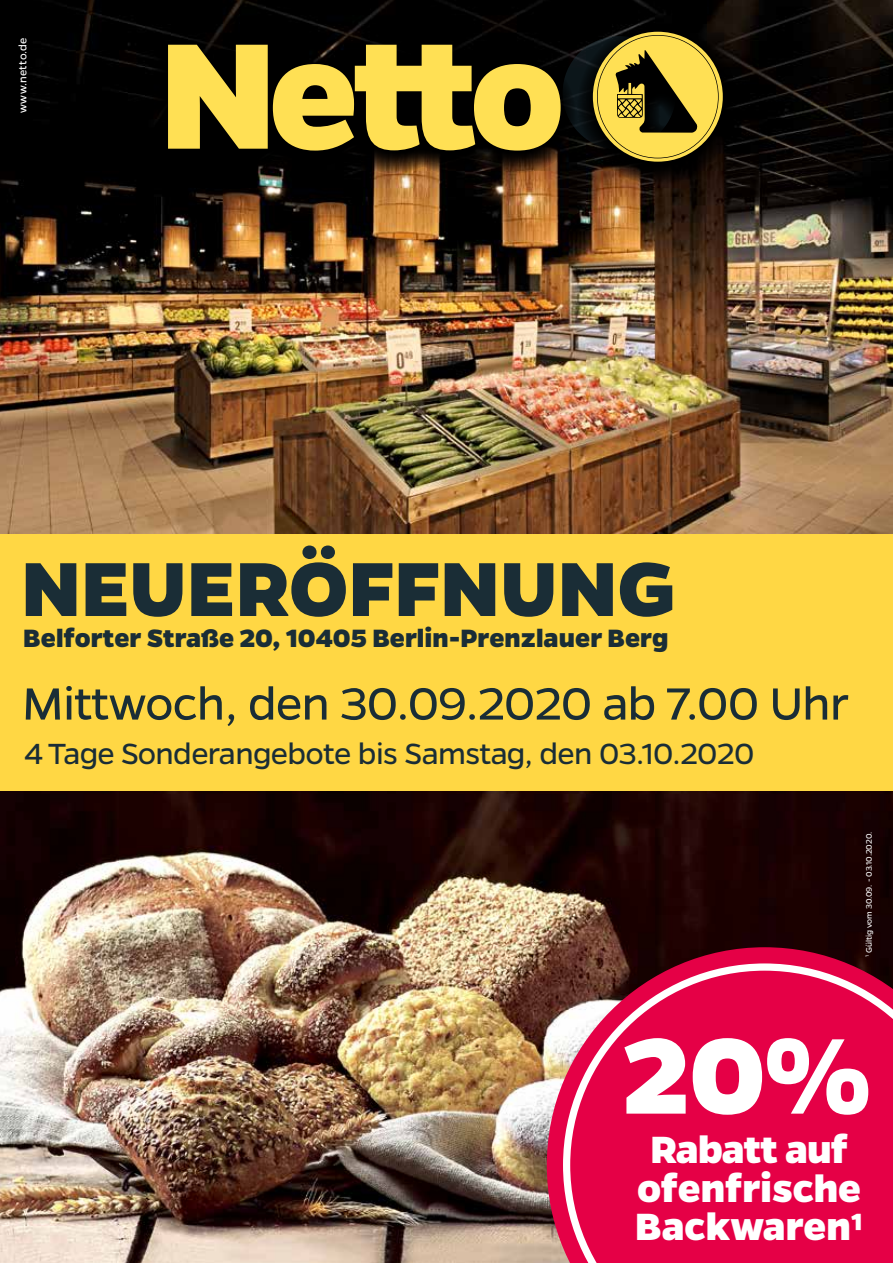
<style>
.page{position:relative;width:893px;height:1263px;background:#fff}
.page>*{position:absolute;margin:0;border:0;box-sizing:border-box;transform-origin:0 0}
.t1{font:800 121.8px "Gentona Netto";color:#fff}
.t2{font:800 86.4px "Gentona Netto";letter-spacing:.005em;color:#1a2d36}
.t3{font:51px "Gentona Netto";letter-spacing:-.02em;color:#1a2d36}
.t4{font:800 42.9px/38.2px "Gentona Netto";color:#fff;text-align:center}
.t5{font:33px "Gentona Netto";letter-spacing:-.02em;color:#1a2d36}
.t6{font:800 28.35px "Gentona Netto";color:#1a2d36}
.t7{font:12px "Gentona Netto";letter-spacing:.015em;color:#fff}
.t8{font:9px "Gentona Netto";letter-spacing:-.005em;color:#fff}
</style>
<div class="page">
<img style="left:0;top:791px;width:893px;height:472px">
<img style="left:0;top:0;width:893px;height:534px">
<div style="left:0;top:534px;width:893px;height:257px;background:#ffd744"></div>
<svg style="left:150px;top:23px;width:589px;height:163px;background:#6a5c24"></svg>
<svg style="left:547px;top:947px;width:346px;height:316px;background:#943647"></svg>
<svg style="left:563px;top:963px;width:330px;height:300px;background:#e0104f"></svg>
<p class="t7" style="left:16px;top:113px;width:77px;rotate:-90deg">www.netto.de</p>
<h2 class="t2" style="left:22px;top:539px;width:656px">NEUERÖFFNUNG</h2>
<p class="t6" style="left:23px;top:622px;width:647px">Belforter Straße 20, 10405 Berlin-Prenzlauer Berg</p>
<h3 class="t3" style="left:22px;top:675px;width:829px">Mittwoch, den 30.09.2020 ab 7.00 Uhr</h3>
<p class="t5" style="left:24px;top:735px;width:732px">4 Tage Sonderangebote bis Samstag, den 03.10.2020</p>
<p class="t8" style="left:864px;top:957px;width:127px;rotate:-90deg"><sup>1</sup> Gültig vom 30.09. - 03.10.2020.</p>
<h1 class="t1" style="left:623px;top:1004px;width:250px">20 %</h1>
<h3 class="t4" style="left:635px;top:1130px;width:229px">Rabatt auf ofenfrische<br>Backwaren1</h3>
</div>
